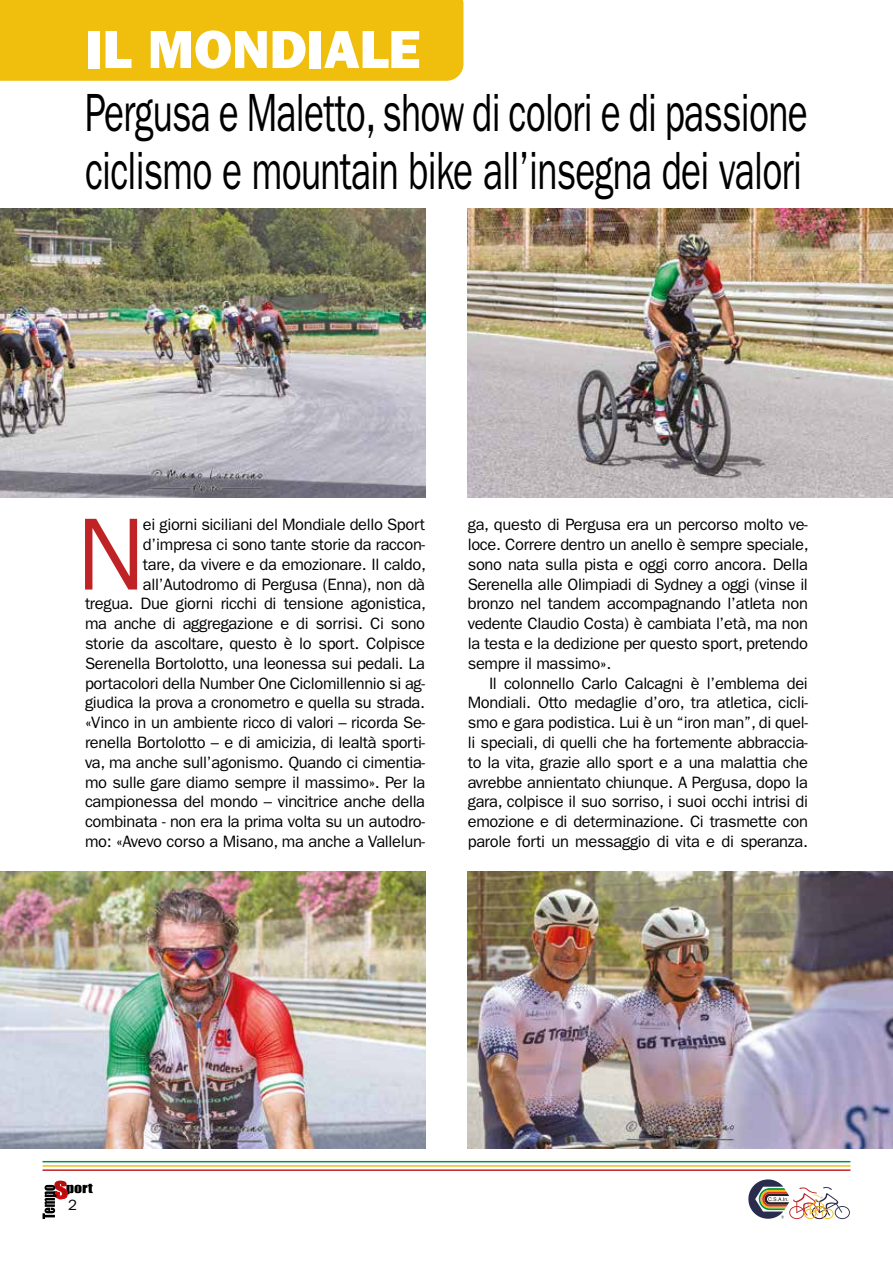
<style>
.page{position:relative;width:893px;height:1263px;background:#fff}
.page>*{position:absolute;margin:0;border:0;box-sizing:border-box;transform-origin:0 0}
.t1{font:103.05px "ITC Franklin Gothic Std";color:#bf2325}
.t2{font:54px/58.5px "ITC Franklin Gothic Std";letter-spacing:-.02em;color:#000;scale:.69 1}
.t3{font:54px "ITC Franklin Gothic Std Hvy";color:#fff}
.t4{font:16.5px/19.8px "ITC Franklin Gothic Std";letter-spacing:-.02em;color:#000;text-align:justify}
.t5{font:15px "ITC Franklin Gothic Std";color:#000}
</style>
<div class="page">
<svg style="left:43px;top:1181px;width:50px;height:38px"></svg>
<svg style="left:748px;top:1179px;width:102px;height:40px"></svg>
<hr style="left:43px;top:1161px;width:807px;height:1px;background:#009546">
<hr style="left:43px;top:1165px;width:807px;height:2px;background:#eebe1b">
<hr style="left:43px;top:1169px;width:807px;height:2px;background:#bf2325">
<div style="left:0;top:0;width:463px;height:81px;background:#f0be0d"></div>
<img style="left:0;top:208px;width:425px;height:289px">
<img style="left:468px;top:872px;width:425px;height:276px">
<img style="left:468px;top:208px;width:425px;height:289px">
<img style="left:0;top:872px;width:425px;height:276px">
<h2 class="t3" style="left:85px;top:18px;width:337px">IL MONDIALE</h2>
<h2 class="t2" style="left:85px;top:83px;width:1049px">Pergusa e Maletto, show di colori e di passione ciclismo e mountain bike all’insegna dei valori</h2>
<p class="t4" style="left:85px;top:515px;width:342px;text-align:right">ei giorni siciliani del Mondiale dello Sport d’impresa ci sono tante storie da raccon-<br>tare, da vivere e da emozionare. Il caldo, all’Autodromo di Pergusa (Enna), non dà<br>tregua. Due giorni ricchi di tensione agonistica, ma anche di aggregazione e di sorrisi. Ci sono storie da ascoltare, questo è lo sport. Colpisce Serenella Bortolotto, una leonessa sui pedali. La portacolori della Number One Ciclomillennio si ag&shy;giudica la prova a cronometro e quella su strada. «Vinco in un ambiente ricco di valori – ricorda Se&shy;renella Bortolotto – e di amicizia, di lealtà sporti&shy;va, ma anche sull’agonismo. Quando ci cimentia&shy;mo sulle gare diamo sempre il massimo». Per la campionessa del mondo – vincitrice anche della combinata - non era la prima volta su un autodro&shy;mo: «Avevo corso a Misano, ma anche a Vallelun-</p>
<h1 class="t1" style="left:77px;top:495px;width:70px">N</h1>
<p class="t4" style="left:468px;top:515px;width:342px">ga, questo di Pergusa era un percorso molto ve&shy;loce. Correre dentro un anello è sempre speciale, sono nata sulla pista e oggi corro ancora. Della Serenella alle Olimpiadi di Sydney a oggi (vinse il bronzo nel tandem accompagnando l’atleta non vedente Claudio Costa) è cambiata l’età, ma non la testa e la dedizione per questo sport, pretendo sempre il massimo».</p>
<p class="t4" style="left:468px;top:673px;width:342px;text-indent:21px">Il colonnello Carlo Calcagni è l’emblema dei Mondiali. Otto medaglie d’oro, tra atletica, cicli&shy;smo e gara podistica. Lui è un “iron man”, di quel&shy;li speciali, di quelli che ha fortemente abbraccia&shy;to la vita, grazie allo sport e a una malattia che avrebbe annientato chiunque. A Pergusa, dopo la gara, colpisce il suo sorriso, i suoi occhi intrisi di emozione e di determinazione. Ci trasmette con parole forti un messaggio di vita e di speranza.</p>
<p class="t5" style="left:68px;top:1196px;width:10px">2</p>
</div>
